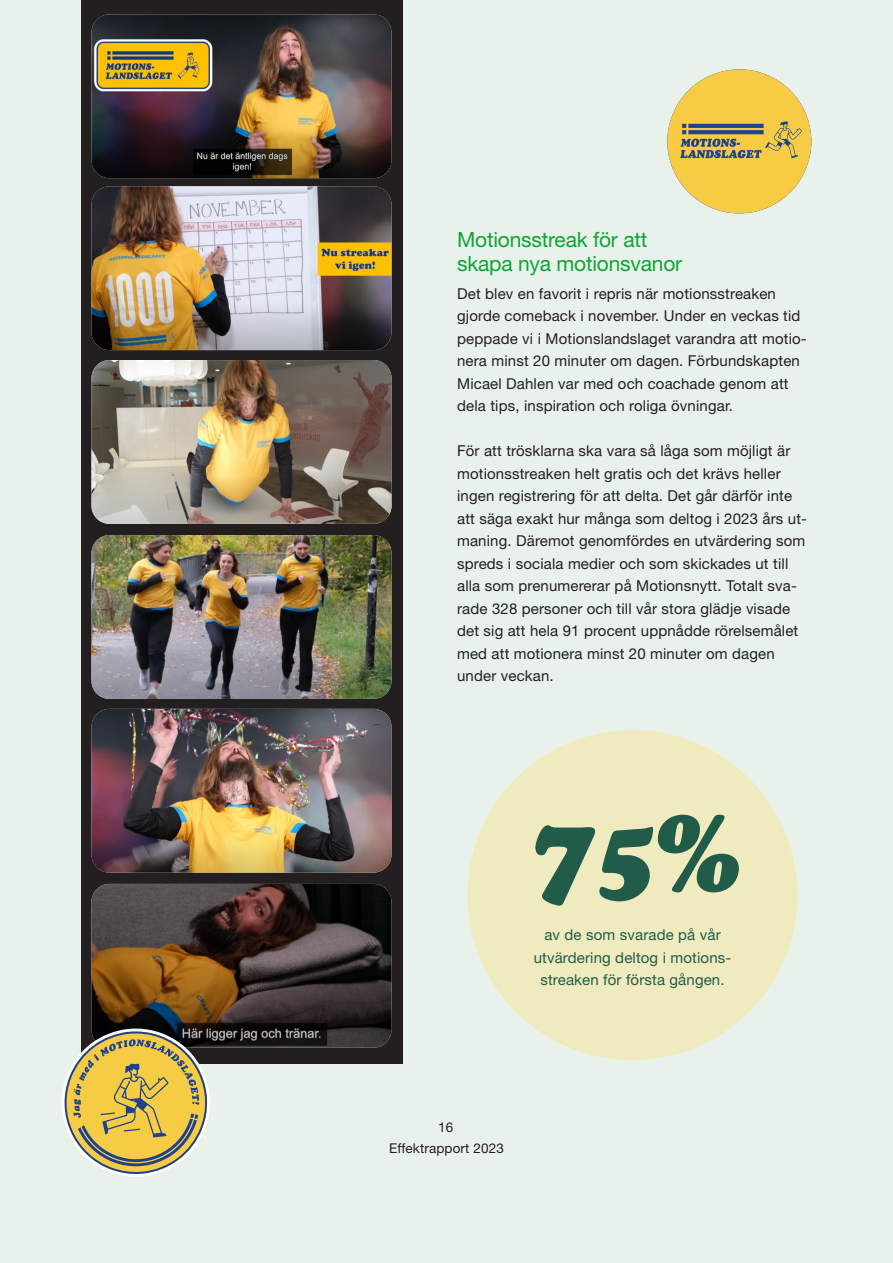
<style>
.page{position:relative;width:893px;height:1263px;background:#e8f2ea}
.page>*{position:absolute;margin:0;border:0;box-sizing:border-box;transform-origin:0 0}
.t1{font:italic 108px "Cooper Black Std";color:#215c4a}
.t2{font:21px "Helvetica Neue LT Pro";letter-spacing:-.01em;color:#0fa338}
.t3{font:15px/22.5px "Helvetica Neue LT Pro";letter-spacing:.01em;color:#231f20}
.t4{font:15px/22.5px "Helvetica Neue LT Pro";letter-spacing:.01em;color:#215c4a;text-align:center}
.t5{font:13.5px "Helvetica Neue LT Pro";letter-spacing:.01em;color:#231f20}
</style>
<div class="page">
<div style="left:81px;top:0;width:321px;height:1064px;background:#231f20"></div>
<img style="left:663px;top:65px;width:153px;height:153px">
<img style="left:91px;top:14px;width:300px;height:164px">
<img style="left:91px;top:186px;width:300px;height:164px">
<img style="left:91px;top:884px;width:300px;height:164px">
<img style="left:91px;top:535px;width:300px;height:164px">
<img style="left:91px;top:709px;width:300px;height:164px">
<img style="left:91px;top:360px;width:300px;height:164px">
<svg style="left:55px;top:1028px;width:161px;height:150px;background:#c8b879"></svg>
<div style="left:468px;top:730px;width:329px;height:330px;background:#f0ebbf;border-radius:50%"></div>
<p class="t2" style="left:457px;top:226px;width:192px">Motionsstreak för att</p>
<p class="t2" style="left:457px;top:250px;width:227px">skapa nya motionsvanor</p>
<p class="t3" style="left:457px;top:282px;width:351px">Det blev en favorit i repris när motionsstreaken gjorde comeback i november. Under en veckas tid peppade vi i Motionslandslaget varandra att motio&shy;nera minst 20 minuter om dagen. Förbundskapten Micael Dahlen var med och coachade genom att dela tips, inspiration och roliga övningar.</p>
<p class="t3" style="left:457px;top:439px;width:351px">För att trösklarna ska vara så låga som möjligt är motionsstreaken helt gratis och det krävs heller ingen registrering för att delta. Det går därför inte att säga exakt hur många som deltog i 2023 års ut&shy;maning. Däremot genomfördes en utvärdering som spreds i sociala medier och som skickades ut till alla som prenumererar på Motionsnytt. Totalt sva&shy;rade 328 personer och till vår stora glädje visade det sig att hela 91 procent uppnådde rörelsemålet med att motionera minst 20 minuter om dagen under veckan.</p>
<p class="t1" style="left:527px;top:787px;width:212px">75%</p>
<p class="t4" style="left:544px;top:923px;width:178px">av de som svarade på vår</p>
<p class="t4" style="left:534px;top:946px;width:199px">utvärdering deltog i motions&shy;streaken för första gången.</p>
<p class="t5" style="left:438px;top:1119px;width:17px">16</p>
<p class="t5" style="left:389px;top:1140px;width:116px">Effektrapport 2023</p>
</div>
